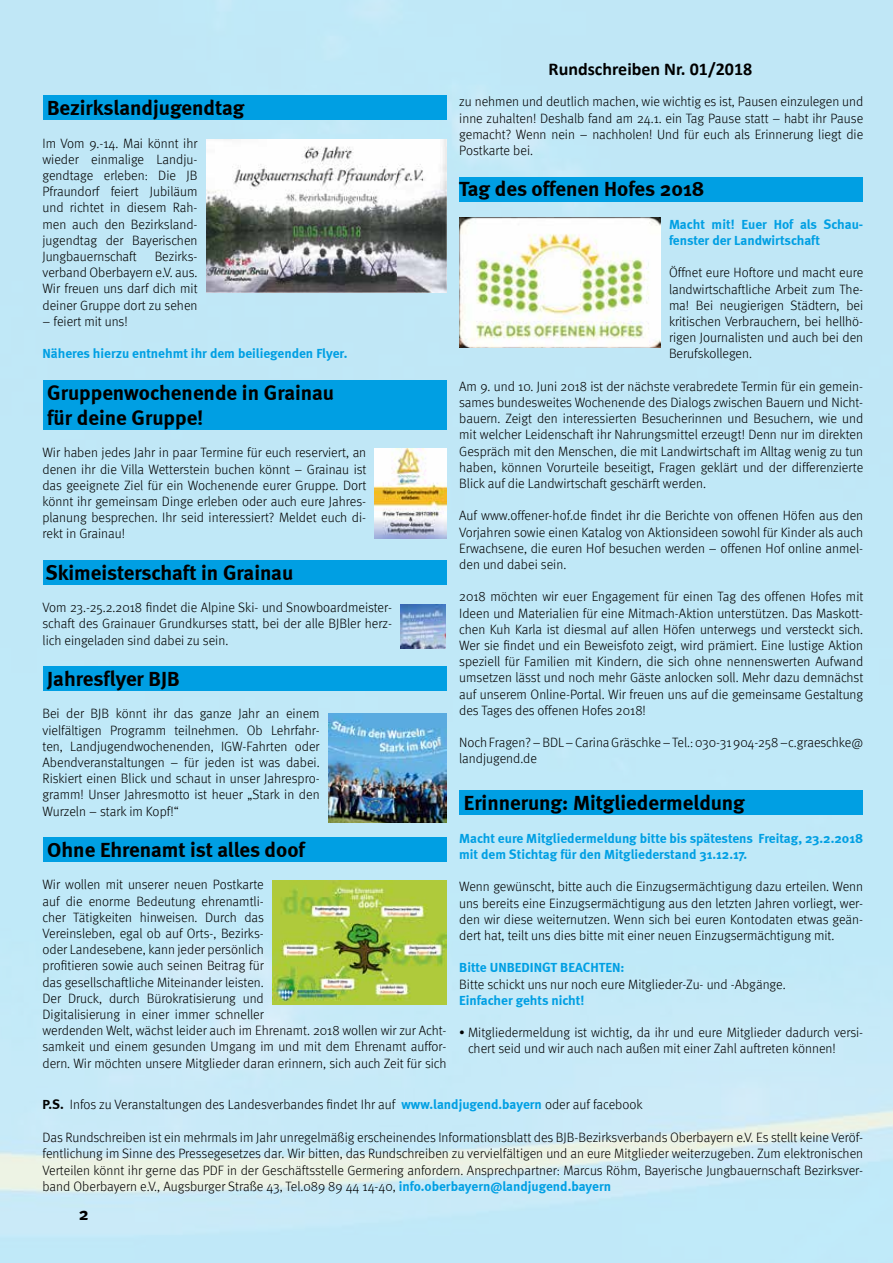
<style>
.page{position:relative;width:893px;height:1263px;background:#fff}
.page>*{position:absolute;margin:0;border:0;box-sizing:border-box;transform-origin:0 0}
.t1{font:700 21px/25.2px "Meta";color:#000}
.t2{font:700 18px "Calibri";color:#000}
.t3{font:700 18px "Meta";color:#000}
.t4{font:300 13.5px/16.2px "Meta";color:#000;text-align:justify}
.t5{font:700 13.5px/16.2px "Meta";color:#009fe3}
.s1{font-family:"Meta Bold LF";font-weight:400}
.s2{font-weight:700;color:#009fe3}
</style>
<div class="page">
<img style="left:0;top:0;width:893px;height:1263px">
<div style="left:43px;top:96px;width:403px;height:24px;background:#009fe3"></div>
<div style="left:43px;top:380px;width:403px;height:50px;background:#009fe3"></div>
<div style="left:43px;top:560px;width:403px;height:25px;background:#009fe3"></div>
<div style="left:43px;top:666px;width:403px;height:25px;background:#009fe3"></div>
<div style="left:43px;top:837px;width:403px;height:25px;background:#009fe3"></div>
<div style="left:459px;top:177px;width:404px;height:24px;background:#009fe3"></div>
<div style="left:459px;top:791px;width:404px;height:24px;background:#009fe3"></div>
<img style="left:206px;top:140px;width:240px;height:152px">
<img style="left:375px;top:449px;width:71px;height:90px">
<img style="left:401px;top:604px;width:44px;height:44px">
<img style="left:328px;top:713px;width:118px;height:110px">
<img style="left:272px;top:880px;width:174px;height:124px">
<img style="left:459px;top:218px;width:201px;height:130px">
<h1 class="t1" style="left:47px;top:95px;width:199px">Bezirkslandjugendtag</h1>
<p class="t4" style="left:43px;top:135px;width:157px">Im Vom 9.-14. Mai könnt ihr wieder einmalige Landju&shy;gendtage erleben: Die JB Pfraundorf feiert Jubiläum und richtet in diesem Rah&shy;men auch den Bezirksland&shy;jugendtag der Bayerischen Jungbauernschaft</p>
<p class="t4" style="left:43px;top:248px;width:157px;text-indent:112px">Bezirks&shy;verband Oberbayern e.V. aus.<br>Wir freuen uns darf dich mit deiner Gruppe dort zu sehen</p>
<p class="t4" style="left:43px;top:313px;width:87px">– feiert mit uns!</p>
<p class="t5" style="left:43px;top:345px;width:307px">Näheres hierzu entnehmt ihr dem beiliegenden Flyer.</p>
<h1 class="t1" style="left:47px;top:380px;width:288px">Gruppenwochenende in Grainau für deine Gruppe!</h1>
<p class="t4" style="left:43px;top:444px;width:325px">Wir haben jedes Jahr in paar Termine für euch reserviert, an denen ihr die Villa Wetterstein buchen könnt – Grainau ist das geeignete Ziel für ein Wochenende eurer Gruppe. Dort könnt ihr gemeinsam Dinge erleben oder auch eure Jahres&shy;planung besprechen. Ihr seid interessiert? Meldet euch di&shy;rekt in Grainau!</p>
<h1 class="t1" style="left:46px;top:560px;width:249px">Skimeisterschaft in Grainau</h1>
<p class="t4" style="left:43px;top:599px;width:351px">Vom 23.-25.2.2018 findet die Alpine Ski- und Snowboardmeister&shy;schaft des Grainauer Grundkurses statt, bei der alle BJBler herz&shy;lich eingeladen sind dabei zu sein.</p>
<h1 class="t1" style="left:47px;top:666px;width:134px">Jahresflyer BJB</h1>
<p class="t4" style="left:43px;top:705px;width:279px">Bei der BJB könnt ihr das ganze Jahr an einem vielfältigen Programm teilnehmen. Ob Lehrfahr&shy;ten, Landjugendwochenenden, IGW-Fahrten oder Abendveranstaltungen – für jeden ist was dabei.<br>Riskiert einen Blick und schaut in unser Jahrespro&shy;gramm! Unser Jahresmotto ist heuer „Stark in den Wurzeln – stark im Kopf!“</p>
<h1 class="t1" style="left:47px;top:837px;width:259px">Ohne Ehrenamt ist alles doof</h1>
<p class="t4" style="left:43px;top:876px;width:405px;text-align:left">Wir wollen mit unserer neuen Postkarte<br>auf die enorme Bedeutung ehrenamtli-<br>cher Tätigkeiten hinweisen. Durch das<br>Vereinsleben, egal ob auf Orts-, Bezirks-<br>oder Landesebene, kann jeder persönlich<br>profitieren sowie auch seinen Beitrag für<br>das gesellschaftliche Miteinander leisten.<br>Der Druck, durch Bürokratisierung und<br>Digitalisierung in einer immer schneller<br>werdenden Welt, wächst leider auch im Ehrenamt. 2018 wollen wir zur Acht&shy;samkeit und einem gesunden Umgang im und mit dem Ehrenamt auffor&shy;dern. Wir möchten unsere Mitglieder daran erinnern, sich auch Zeit für sich</p>
<h2 class="t2" style="left:549px;top:57px;width:205px">Rundschreiben Nr. 01/2018</h2>
<p class="t4" style="left:459px;top:94px;width:405px">zu nehmen und deutlich machen, wie wichtig es ist, Pausen einzulegen und inne zuhalten! Deshalb fand am 24.1. ein Tag Pause statt – habt ihr Pause gemacht? Wenn nein – nachholen! Und für euch als Erinnerung liegt die Postkarte bei.</p>
<h1 class="t1" style="left:459px;top:176px;width:247px">Tag des offenen Hofes 2018</h1>
<p class="t5" style="left:669px;top:216px;width:196px">Macht mit! Euer Hof als Schau&shy;fenster der Landwirtschaft</p>
<p class="t4" style="left:669px;top:265px;width:196px">Öffnet eure Hoftore und macht eure landwirtschaftliche Arbeit zum The&shy;ma! Bei neugierigen Städtern, bei kritischen Verbrauchern, bei hellhö&shy;rigen Journalisten und auch bei den Berufskollegen.</p>
<p class="t4" style="left:459px;top:378px;width:405px">Am 9. und 10. Juni 2018 ist der nächste verabredete Termin für ein gemein&shy;sames bundesweites Wochenende des Dialogs zwischen Bauern und Nicht&shy;bauern. Zeigt den interessierten Besucherinnen und Besuchern, wie und mit welcher Leidenschaft ihr Nahrungsmittel erzeugt! Denn nur im direkten Gespräch mit den Menschen, die mit Landwirtschaft im Alltag wenig zu tun haben, können Vorurteile beseitigt, Fragen geklärt und der differenzierte Blick auf die Landwirtschaft geschärft werden.</p>
<p class="t4" style="left:459px;top:508px;width:405px">Auf www.offener-hof.de findet ihr die Berichte von offenen Höfen aus den Vorjahren sowie einen Katalog von Aktionsideen sowohl für Kinder als auch Erwachsene, die euren Hof besuchen werden – offenen Hof online anmel&shy;den und dabei sein.</p>
<p class="t4" style="left:459px;top:589px;width:406px">2018 möchten wir euer Engagement für einen Tag des offenen Hofes mit Ideen und Materialien für eine Mitmach-Aktion unterstützen. Das Maskott&shy;chen Kuh Karla ist diesmal auf allen Höfen unterwegs und versteckt sich.<br>Wer sie findet und ein Beweisfoto zeigt, wird prämiert. Eine lustige Aktion speziell für Familien mit Kindern, die sich ohne nennenswerten Aufwand umsetzen lässt und noch mehr Gäste anlocken soll. Mehr dazu demnächst auf unserem Online-Portal. Wir freuen uns auf die gemeinsame Gestaltung des Tages des offenen Hofes 2018!</p>
<p class="t4" style="left:459px;top:734px;width:405px">Noch Fragen? – BDL – Carina Gräschke – Tel.: 030-31 904-258 –c.graeschke@ landjugend.de</p>
<h1 class="t1" style="left:464px;top:790px;width:282px">Erinnerung: Mitgliedermeldung</h1>
<p class="t5" style="left:459px;top:830px;width:405px">Macht eure Mitgliedermeldung bitte bis spätestens Freitag, 23.2.2018 mit dem Stichtag für den Mitgliederstand 31.12.17.</p>
<p class="t4" style="left:459px;top:878px;width:405px">Wenn gewünscht, bitte auch die Einzugsermächtigung dazu erteilen. Wenn uns bereits eine Einzugsermächtigung aus den letzten Jahren vorliegt, wer&shy;den wir diese weiternutzen. Wenn sich bei euren Kontodaten etwas geän&shy;dert hat, teilt uns dies bitte mit einer neuen Einzugsermächtigung mit.</p>
<p class="t5" style="left:459px;top:959px;width:167px">Bitte UNBEDINGT BEACHTEN:</p>
<p class="t4" style="left:459px;top:976px;width:328px">Bitte schickt uns nur noch eure Mitglieder-Zu- und -Abgänge.</p>
<p class="t5" style="left:459px;top:992px;width:127px">Einfacher gehts nicht!</p>
<p class="t4" style="left:468px;top:1024px;width:397px;text-indent:-9px">• Mitgliedermeldung ist wichtig, da ihr und eure Mitglieder dadurch versi&shy;chert seid und wir auch nach außen mit einer Zahl auftreten können!</p>
<p class="t4" style="left:43px;top:1096px;width:602px"><span class="s1">P.S.</span> Infos zu Veranstaltungen des Landesverbandes findet Ihr auf <span class="s2">www.landjugend.bayern</span> oder auf facebook</p>
<p class="t4" style="left:43px;top:1129px;width:822px">Das Rundschreiben ist ein mehrmals im Jahr unregelmäßig erscheinendes Informationsblatt des BJB-Bezirksverbands Oberbayern e.V. Es stellt keine Veröf&shy;fentlichung im Sinne des Pressegesetzes dar. Wir bitten, das Rundschreiben zu vervielfältigen und an eure Mitglieder weiterzugeben. Zum elektronischen Verteilen könnt ihr gerne das PDF in der Geschäftsstelle Germering anfordern. Ansprechpartner: Marcus Röhm, Bayerische Jungbauernschaft Bezirksver&shy;band Oberbayern e.V., Augsburger Straße 43, Tel.089 89 44 14-40, <span class="s2">info.oberbayern@landjugend.bayern</span></p>
<h2 class="t3" style="left:79px;top:1203px;width:12px">2</h2>
</div>
